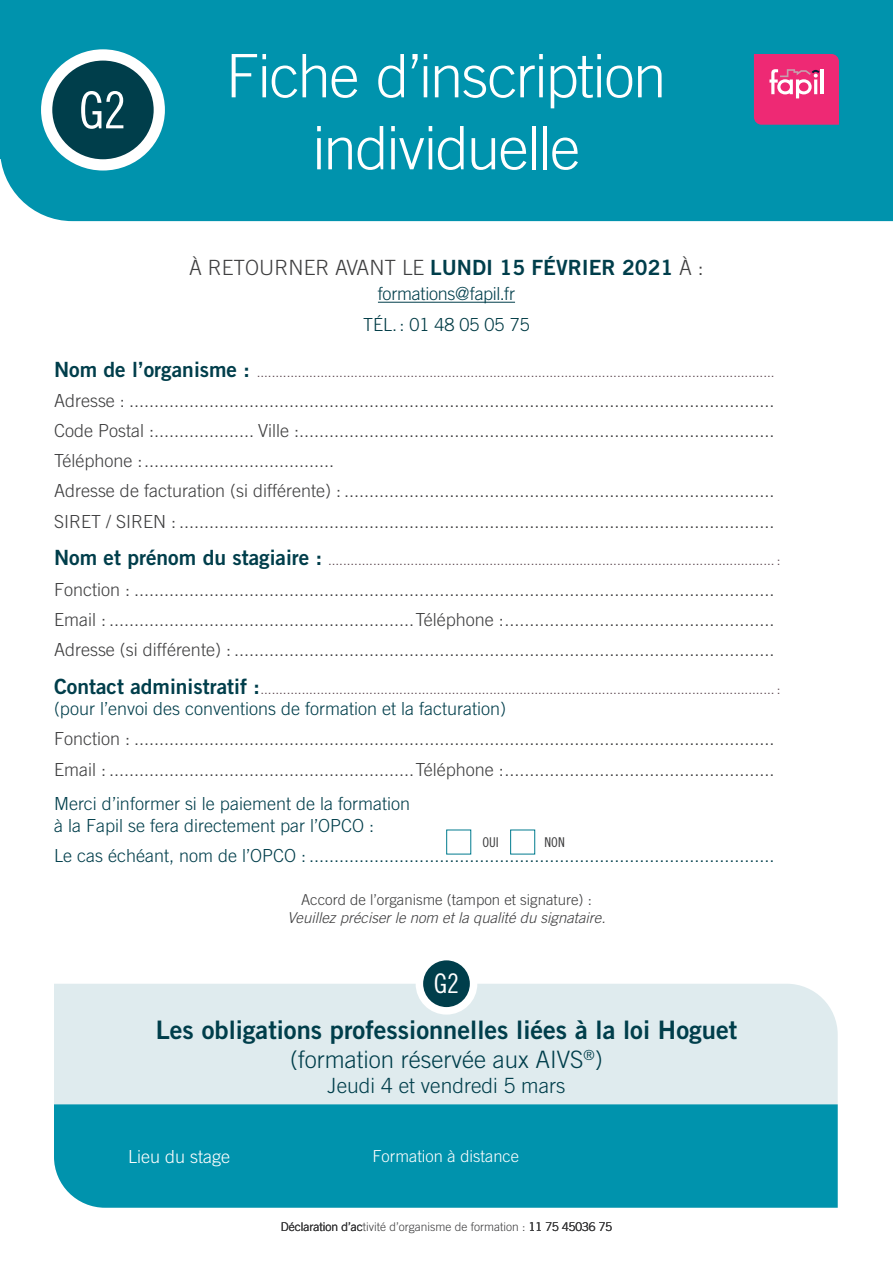
<style>
.page{position:relative;width:893px;height:1263px;background:#fff}
.page>*{position:absolute;margin:0;border:0;box-sizing:border-box;transform-origin:0 0}
.t1{font:300 60px/72px "Trade Gothic LT Std";letter-spacing:-.025em;color:#fff;text-align:center}
.t2{font:51px "Trade Gothic LT Std Cn 18";color:#fff}
.t3{font:27px "Trade Gothic LT Std Cn 18";color:#fff}
.t4{font:25.5px "Trade Gothic LT Std Bd 2";color:#003e4b}
.t5{font:300 24px "Trade Gothic LT Std";color:#003e4b}
.t6{font:300 21px "Trade Gothic LT Std";color:#3e3e3f}
.t7{font:300 21px "Trade Gothic LT Std";color:#003e4b}
.t8{font:300 18px "Trade Gothic LT Std";color:#3e3e3f}
.t9{font:300 18px/21.6px "Trade Gothic LT Std";color:#003e4b}
.t10{font:300 18px "Trade Gothic LT Std";color:#003b45}
.t11{font:300 18px "Trade Gothic LT Std";color:#fff}
.t12{font:300 16.5px "Trade Gothic LT Std";color:#fff}
.t13{font:italic 300 15px "Trade Gothic LT Std";color:#3e3e3f}
.t14{font:300 15px "Trade Gothic LT Std";color:#3e3e3f}
.t15{font:300 13.5px "Trade Gothic LT Std";color:#58434b}
.t16{font:13.5px "Trade Gothic LT Std Cn 18";color:#3e3e3f}
.t17{font:300 12px "Trade Gothic LT Std";color:#3e3e3f}
.s1{font-family:"Trade Gothic LT Std Bd 2";font-weight:400;color:#003e4b}
.s2{font-family:"Trade Gothic LT Std Bd 2";font-weight:400;font-size:21px;color:#003e4b}
</style>
<div class="page">
<div style="left:0;top:0;width:893px;height:221px;background:#0093ad"></div>
<div style="left:54px;top:984px;width:784px;height:120px;background:#dfebee"></div>
<hr style="left:378px;top:302px;width:137px;height:1px;background:#003e4b">
<div style="left:54px;top:1104px;width:784px;height:104px;background:#0093ad"></div>
<div style="left:419px;top:956px;width:55px;height:55px;background:#003e4b;border-radius:50%"></div>
<div style="left:416px;top:953px;width:61px;height:61px;border:8px solid #fff;border-radius:50%"></div>
<svg style="left:754px;top:54px;width:85px;height:133px;background:#7e6695"></svg>
<div style="left:47px;top:55px;width:112px;height:110px;background:#003e4b;border-radius:50%"></div>
<div style="left:41px;top:49px;width:124px;height:122px;border:11px solid #fff;border-radius:50%"></div>
<p class="t2" style="left:79px;top:80px;width:49px">G2</p>
<p class="t1" style="left:226px;top:39px;width:442px">Fiche d’inscription individuelle</p>
<p class="t6" style="left:189px;top:255px;width:516px">À RETOURNER AVANT LE <span class="s1">LUNDI 15 FÉVRIER 2021</span> À :</p>
<p class="t9" style="left:378px;top:283px;width:139px">formations@fapil.fr</p>
<p class="t10" style="left:363px;top:313px;width:168px">TÉL.: 01 48 05 05 75</p>
<p class="t15" style="left:54px;top:364px;width:722px"><span class="s2">Nom de l’organisme :</span> ..........................................................................................................................................</p>
<p class="t8" style="left:54px;top:390px;width:722px">Adresse : .................................................................................................................................</p>
<p class="t8" style="left:54px;top:420px;width:722px">Code Postal :.................... Ville :...............................................................................................</p>
<p class="t8" style="left:54px;top:450px;width:282px">Téléphone :......................................</p>
<p class="t8" style="left:54px;top:480px;width:722px">Adresse de facturation (si différente) : ......................................................................................</p>
<p class="t8" style="left:54px;top:510px;width:722px">SIRET / SIREN : .......................................................................................................................</p>
<p class="t15" style="left:54px;top:553px;width:728px"><span class="s2">Nom et prénom du stagiaire :</span> ....................................................................................................................... :</p>
<p class="t8" style="left:54px;top:578px;width:722px">Fonction : ................................................................................................................................</p>
<p class="t8" style="left:54px;top:609px;width:722px">Email : .............................................................Téléphone :......................................................</p>
<p class="t8" style="left:54px;top:639px;width:722px">Adresse (si différente) : ............................................................................................................</p>
<p class="t15" style="left:54px;top:681px;width:728px"><span class="s2">Contact administratif :</span>......................................................................................................................................... :</p>
<p class="t9" style="left:54px;top:698px;width:454px">(pour l’envoi des conventions de formation et la facturation)</p>
<p class="t8" style="left:54px;top:728px;width:722px">Fonction : ................................................................................................................................</p>
<p class="t8" style="left:54px;top:758px;width:722px">Email : .............................................................Téléphone :......................................................</p>
<p class="t9" style="left:54px;top:792px;width:358px">Merci d’informer si le paiement de la formation à la Fapil se fera directement par l’OPCO :</p>
<p class="t9" style="left:54px;top:844px;width:722px">Le cas échéant, nom de l’OPCO : .............................................................................................</p>
<p class="t14" style="left:301px;top:891px;width:292px">Accord de l’organisme (tampon et signature) :</p>
<p class="t13" style="left:287px;top:909px;width:320px">Veuillez préciser le nom et la qualité du signataire.</p>
<p class="t16" style="left:482px;top:834px;width:18px">OUI</p>
<p class="t16" style="left:544px;top:834px;width:22px">NON</p>
<p class="t3" style="left:434px;top:968px;width:27px">G2</p>
<p class="t4" style="left:156px;top:1014px;width:583px">Les obligations professionnelles liées à la loi Hoguet</p>
<p class="t5" style="left:290px;top:1045px;width:314px">(formation réservée aux AIVS<sup>®</sup>)</p>
<p class="t7" style="left:327px;top:1073px;width:240px">Jeudi 4 et vendredi 5 mars</p>
<p class="t11" style="left:128px;top:1145px;width:104px">Lieu du stage</p>
<p class="t12" style="left:372px;top:1146px;width:148px">Formation à distance</p>
<p class="t17" style="left:281px;top:1219px;width:333px">Déclaration d’activité d’organisme de formation : 11 75 45036 75</p>
</div>
